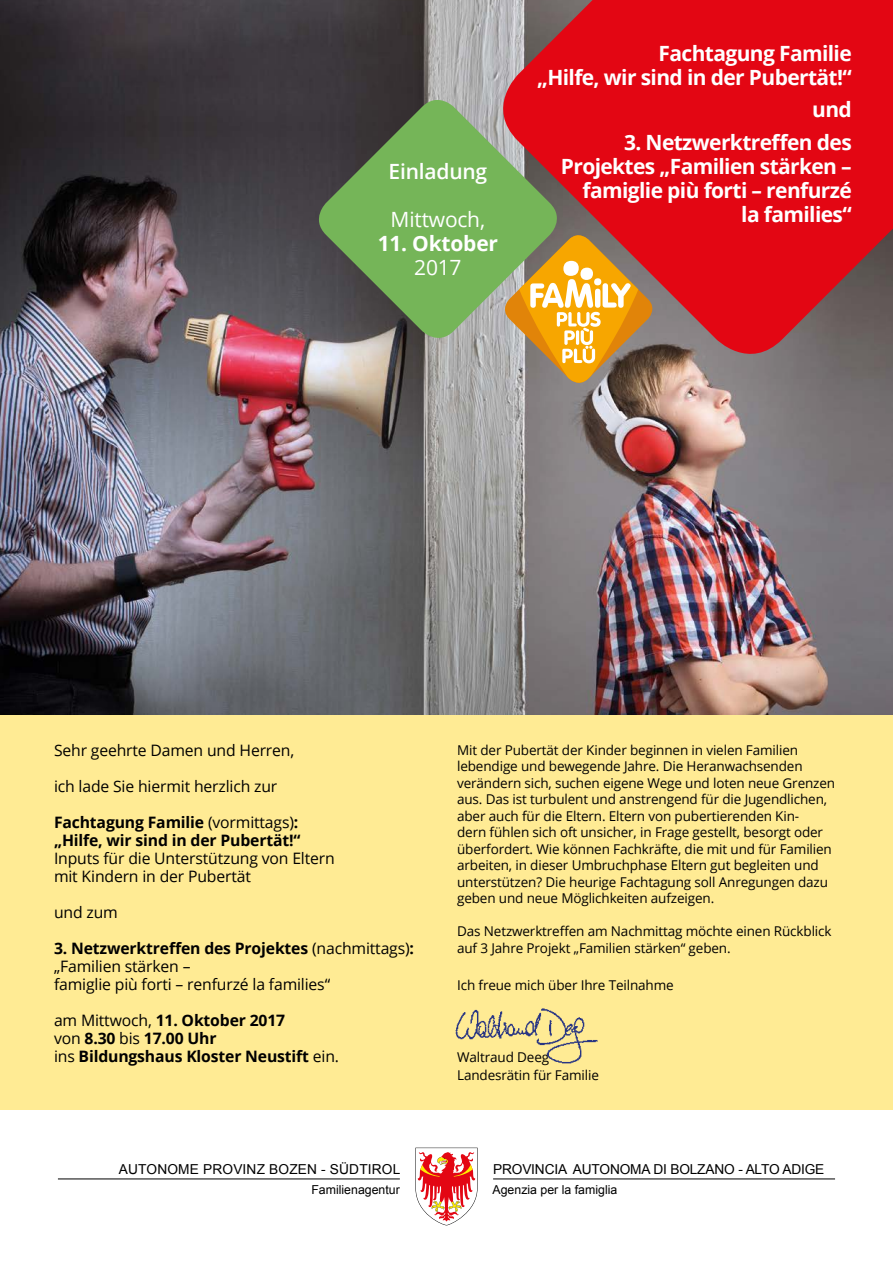
<style>
.page{position:relative;width:893px;height:1263px;background:#fff}
.page>*{position:absolute;margin:0;border:0;box-sizing:border-box;transform-origin:0 0}
.t1{font:700 21px/24px "Open Sans";letter-spacing:-.03em;color:#fff;text-align:right}
.t2{font:21px "Open Sans";letter-spacing:-.01em;color:#fff}
.t3{font:700 21px "Open Sans";letter-spacing:-.01em;color:#fff}
.t4{font:600 21px "Open Sans";letter-spacing:-.01em;color:#fff}
.t5{font:15.75px/18px "Open Sans";letter-spacing:-.01em;color:#000}
.t6{font:700 15.75px/18px "Open Sans";letter-spacing:-.01em;color:#000}
.t7{font:13.65px "Arial";letter-spacing:-.01em;color:#000}
.t8{font:13.65px "Arial";letter-spacing:.01em;color:#000}
.t9{font:13.5px/16.5px "Open Sans";letter-spacing:-.01em;color:#000}
.t10{font:12.3px "Arial";color:#000}
.s1{font-weight:400}
.s2{font-weight:700}
</style>
<div class="page">
<div style="left:0;top:0;width:893px;height:1110px;background:#ffeb94"></div>
<img style="left:0;top:125px;width:893px;height:589px">
<svg style="left:0;top:0;width:485px;height:125px;fill:#3b363b"></svg>
<svg style="left:485px;top:0;width:408px;height:372px;fill:#e30613"></svg>
<svg style="left:415px;top:1148px;width:63px;height:77px"></svg>
<hr style="left:58px;top:1179px;width:342px;height:1px;background:#000">
<hr style="left:493px;top:1179px;width:342px;height:1px;background:#000">
<svg style="left:310px;top:91px;width:256px;height:256px;fill:#75b558"></svg>
<svg style="left:499px;top:230px;width:159px;height:158px"></svg>
<img style="left:455px;top:1008px;width:143px;height:56px">
<h1 class="t4" style="left:389px;top:157px;width:100px">Einladung</h1>
<h1 class="t2" style="left:391px;top:205px;width:96px">Mittwoch,</h1>
<h1 class="t3" style="left:378px;top:228px;width:122px">11. Oktober</h1>
<h1 class="t2" style="left:414px;top:253px;width:49px">2017</h1>
<h1 class="t1" style="left:537px;top:41px;width:316px">Fachtagung Familie<br>„Hilfe, wir sind in der Pubertät!“</h1>
<h1 class="t1" style="left:812px;top:97px;width:41px">und</h1>
<h1 class="t1" style="left:561px;top:130px;width:292px">3. Netzwerktreffen des<br>Projektes „Familien stärken – famiglie più forti – renfurzé la families“</h1>
<p class="t5" style="left:54px;top:741px;width:242px">Sehr geehrte Damen und Herren,</p>
<p class="t5" style="left:54px;top:777px;width:225px">ich lade Sie hiermit herzlich zur</p>
<p class="t6" style="left:54px;top:813px;width:248px">Fachtagung Familie <span class="s1">(vormittags)</span>: „Hilfe, wir sind in der Pubertät!“</p>
<p class="t5" style="left:54px;top:849px;width:282px">Inputs für die Unterstützung von Eltern mit Kindern in der Pubertät</p>
<p class="t5" style="left:54px;top:903px;width:65px">und zum</p>
<p class="t5" style="left:54px;top:939px;width:362px"><span class="s2">3. Netzwerktreffen des Projektes</span> (nachmittags)<span class="s2">: </span>„Familien stärken –<br>famiglie più forti – renfurzé la families“</p>
<p class="t6" style="left:54px;top:1011px;width:287px"><span class="s1">am Mittwoch,</span> 11. Oktober 2017<br><span class="s1">von</span> 8.30 <span class="s1">bis</span> 17.00 Uhr<br><span class="s1">ins</span> Bildungshaus Kloster Neustift <span class="s1">ein.</span></p>
<p class="t9" style="left:457px;top:741px;width:380px">Mit der Pubertät der Kinder beginnen in vielen Familien lebendige und bewegende Jahre. Die Heranwachsenden verändern sich, suchen eigene Wege und loten neue Grenzen aus. Das ist turbulent und anstrengend für die Jugendlichen, aber auch für die Eltern. Eltern von pubertierenden Kin-<br>dern fühlen sich oft unsicher, in Frage gestellt, besorgt oder überfordert. Wie können Fachkräfte, die mit und für Familien arbeiten, in dieser Umbruchphase Eltern gut begleiten und unterstützen? Die heurige Fachtagung soll Anregungen dazu geben und neue Möglichkeiten aufzeigen.</p>
<p class="t9" style="left:457px;top:922px;width:376px">Das Netzwerktreffen am Nachmittag möchte einen Rückblick auf 3 Jahre Projekt „Familien stärken“ geben.</p>
<p class="t9" style="left:457px;top:976px;width:218px">Ich freue mich über Ihre Teilnahme</p>
<p class="t9" style="left:457px;top:1048px;width:143px;line-height:18px">Waltraud Deeg<br>Landesrätin für Familie</p>
<p class="t8" style="left:119px;top:1161px;width:283px">AUTONOME PROVINZ BOZEN - SÜDTIROL</p>
<p class="t7" style="left:493px;top:1161px;width:333px">PROVINCIA AUTONOMA DI BOLZANO - ALTO ADIGE</p>
<p class="t10" style="left:311px;top:1183px;width:90px">Familienagentur</p>
<p class="t10" style="left:493px;top:1183px;width:126px">Agenzia per la famiglia</p>
</div>
